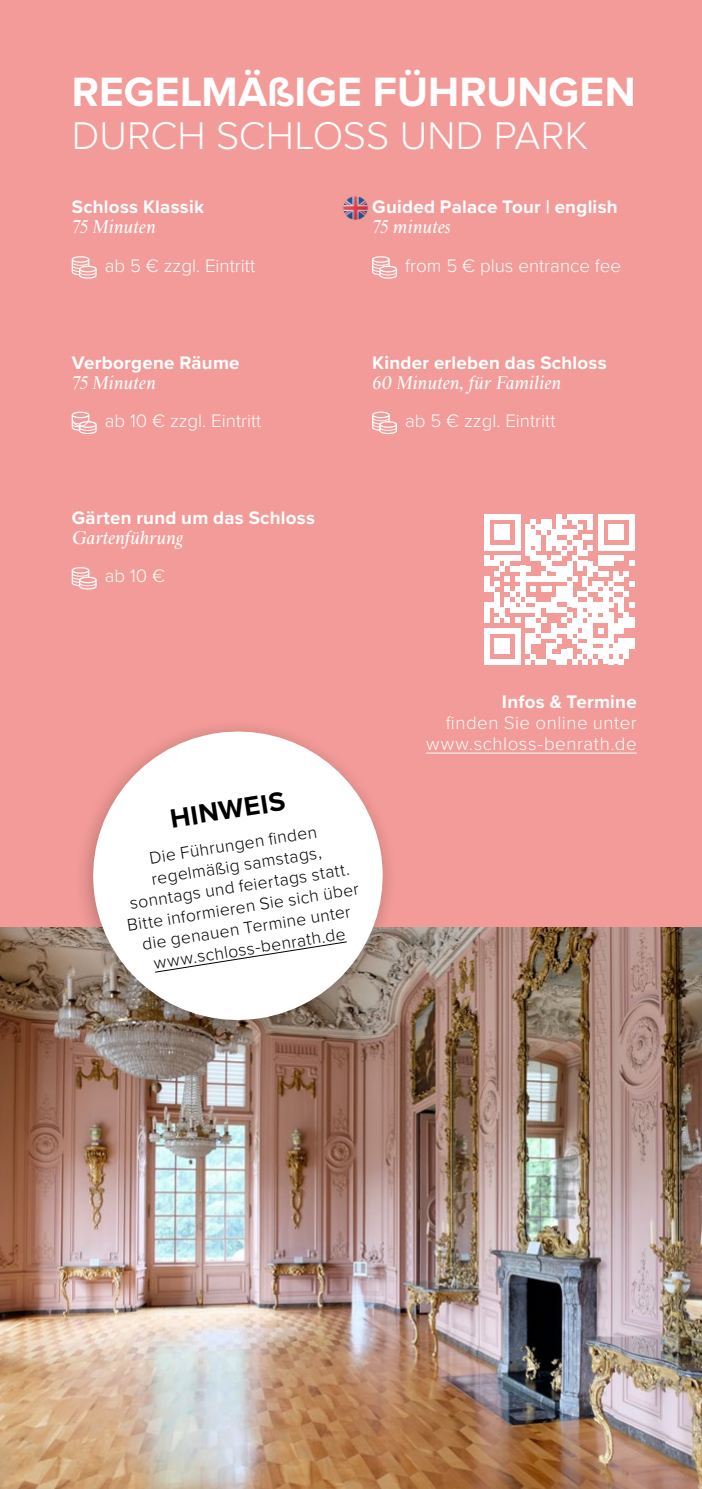
<style>
.page{position:relative;width:702px;height:1489px;background:#fff}
.page>*{position:absolute;margin:0;border:0;box-sizing:border-box;transform-origin:0 0}
.t1{font:700 42.5px "Proxima Nova";color:#fff}
.t2{font:300 40px "Proxima Nova";color:#fff}
.t3{font:700 27.5px "Proxima Nova";color:#000}
.t4{font:700 18.75px "Proxima Nova";letter-spacing:.015em;color:#fff}
.t5{font:300 18.75px "Proxima Nova";color:#fff}
.t6{font:italic 18.75px "Starling";color:#fff}
.t7{font:300 18.75px/21px "Proxima Nova";letter-spacing:.025em;color:#fff;text-align:right}
.t8{font:300 17.5px/21px "Proxima Nova";color:#000;text-align:center}
</style>
<div class="page">
<div style="left:0;top:0;width:702px;height:1488px;background:#f39b98"></div>
<img style="left:0;top:927px;width:702px;height:561px">
<div style="left:73px;top:717px;width:325px;height:324px;background:#000;opacity:.25"></div>
<svg style="left:82px;top:720px;width:311px;height:310px;fill:#fff"></svg>
<div style="left:154px;top:941px;width:193px;height:31px;background:#fff"></div>
<div style="left:72px;top:256px;width:17px;height:7px;border:1px solid #fff;border-radius:50%"></div>
<svg style="left:71px;top:259px;width:26px;height:20px"></svg>
<div style="left:72px;top:411px;width:17px;height:7px;border:1px solid #fff;border-radius:50%"></div>
<svg style="left:71px;top:415px;width:26px;height:19px"></svg>
<div style="left:72px;top:567px;width:17px;height:6px;border:1px solid #fff;border-radius:50%"></div>
<svg style="left:71px;top:570px;width:26px;height:20px"></svg>
<div style="left:372px;top:256px;width:18px;height:7px;border:1px solid #fff;border-radius:50%"></div>
<svg style="left:372px;top:259px;width:25px;height:20px"></svg>
<div style="left:372px;top:411px;width:18px;height:7px;border:1px solid #fff;border-radius:50%"></div>
<svg style="left:372px;top:415px;width:25px;height:19px"></svg>
<hr style="left:426px;top:752px;width:210px;height:1px;background:#fff">
<div style="left:484px;top:514px;width:5px;height:10px;background:#fff"></div>
<div style="left:484px;top:524px;width:5px;height:11px;background:#fff"></div>
<div style="left:484px;top:535px;width:5px;height:15px;background:#fff"></div>
<div style="left:484px;top:555px;width:5px;height:11px;background:#fff"></div>
<div style="left:484px;top:576px;width:5px;height:16px;background:#fff"></div>
<div style="left:484px;top:602px;width:5px;height:21px;background:#fff"></div>
<div style="left:484px;top:628px;width:5px;height:36px;background:#fff"></div>
<svg style="left:489px;top:514px;width:145px;height:150px"></svg>
<div style="left:629px;top:617px;width:5px;height:11px;background:#fff"></div>
<div style="left:629px;top:638px;width:5px;height:10px;background:#fff"></div>
<img style="left:343px;top:196px;width:25px;height:24px">
<h1 class="t1" style="left:72px;top:60px;width:565px">REGELMÄßIGE FÜHRUNGEN</h1>
<h2 class="t2" style="left:72px;top:106px;width:518px">DURCH SCHLOSS UND PARK</h2>
<p class="t4" style="left:72px;top:193px;width:134px">Schloss Klassik</p>
<p class="t6" style="left:72px;top:216px;width:86px">75 Minuten</p>
<p class="t5" style="left:105px;top:251px;width:152px">ab 5 € zzgl. Eintritt</p>
<p class="t4" style="left:72px;top:348px;width:169px">Verborgene Räume</p>
<p class="t6" style="left:72px;top:372px;width:86px">75 Minuten</p>
<p class="t5" style="left:105px;top:407px;width:158px">ab 10 € zzgl. Eintritt</p>
<p class="t4" style="left:72px;top:504px;width:245px">Gärten rund um das Schloss</p>
<p class="t6" style="left:72px;top:527px;width:113px">Gartenführung</p>
<p class="t5" style="left:105px;top:562px;width:62px">ab 10 €</p>
<p class="t4" style="left:372px;top:193px;width:247px">Guided Palace Tour | english</p>
<p class="t6" style="left:372px;top:216px;width:80px">75 minutes</p>
<p class="t5" style="left:405px;top:251px;width:217px">from 5 € plus entrance fee</p>
<p class="t4" style="left:372px;top:348px;width:236px">Kinder erleben das Schloss</p>
<p class="t6" style="left:372px;top:372px;width:191px">60 Minuten, für Familien</p>
<p class="t5" style="left:405px;top:407px;width:152px">ab 5 € zzgl. Eintritt</p>
<h3 class="t3" style="left:167px;top:798px;width:118px;rotate:-9deg">HINWEIS</h3>
<p class="t8" style="left:116px;top:851px;width:236px;rotate:-9deg">Die Führungen fi nden regelmäßig samstags, sonntags und feiertags statt.<br>Bitte informieren Sie sich über die genauen Termine unter www.schloss-benrath.de</p>
<p class="t4" style="left:502px;top:687px;width:136px">Infos &amp; Termine</p>
<p class="t7" style="left:426px;top:711px;width:212px">finden Sie online unter www.schloss-benrath.de</p>
</div>
